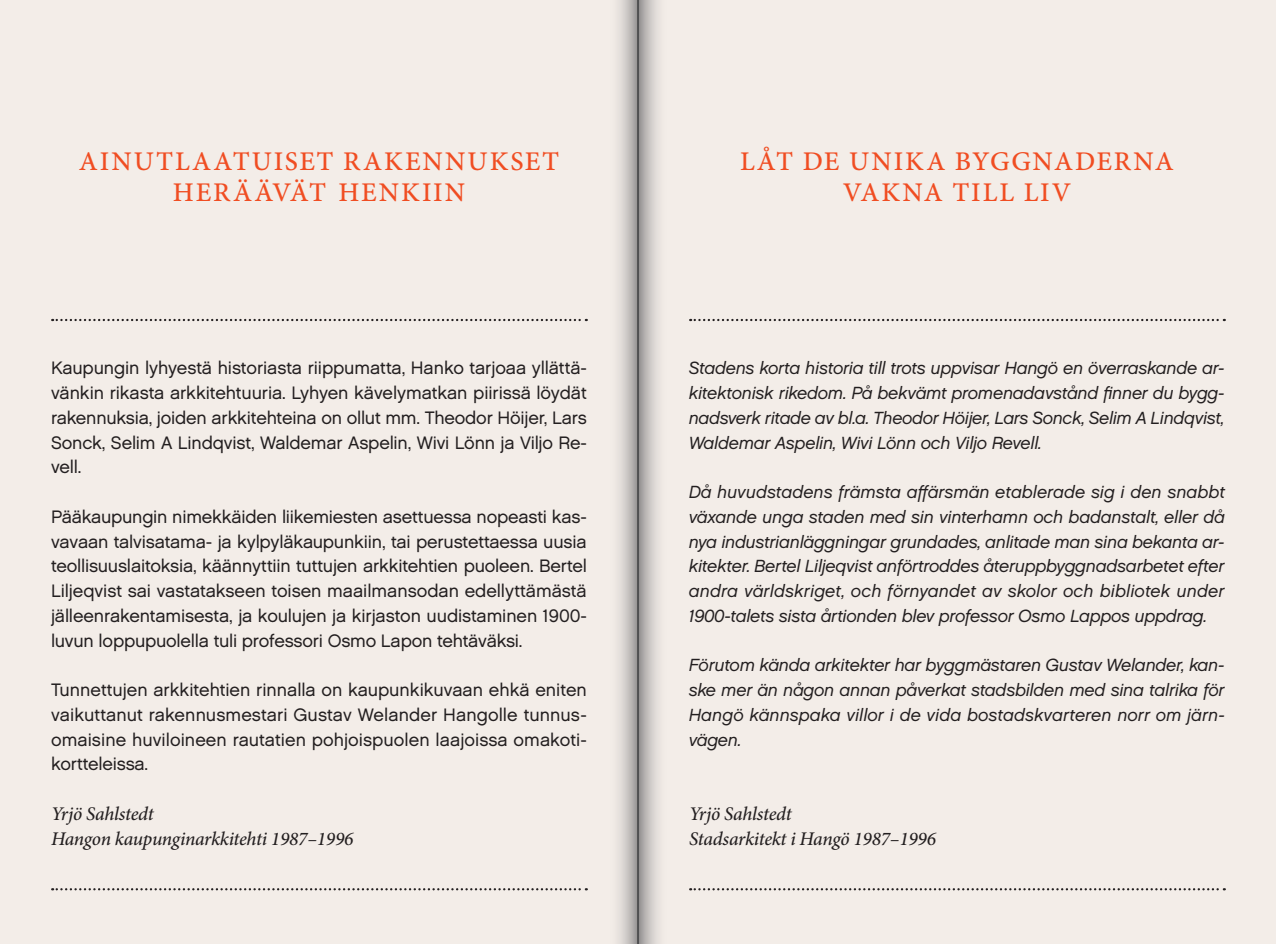
<style>
.page{position:relative;width:1276px;height:944px;background:#fff}
.page>*{position:absolute;margin:0;border:0;box-sizing:border-box;transform-origin:0 0}
.t1{font:27px "Minion Pro Medium Capt";letter-spacing:.07em;color:#f04d22}
._04_arkki{font:italic 500 19.35px "Minion Pro";letter-spacing:-.02em;color:#231f20}
._03_text{font:18px/24.8px "Chalet London Nineteen Sixty";letter-spacing:-.01em;color:#231f20;text-align:justify}
._03_text_SWE{font:17.55px/24.8px "Chalet Oblique London";letter-spacing:-.01em;color:#231f20;text-align:justify}
</style>
<div class="page">
<div style="left:638px;top:0;width:638px;height:944px;background:#f3ede8"></div>
<svg style="left:690px;top:319px;width:534px;height:2px"></svg>
<svg style="left:690px;top:888px;width:534px;height:2px"></svg>
<div style="left:0;top:0;width:638px;height:944px;background:#f3ede8"></div>
<svg style="left:52px;top:319px;width:535px;height:2px"></svg>
<svg style="left:52px;top:888px;width:535px;height:2px"></svg>
<svg style="left:618px;top:0;width:20px;height:944px"></svg>
<svg style="left:638px;top:0;width:21px;height:944px;background:#bebab8"></svg>
<p class="t1" style="left:79px;top:145px;width:482px">AINUTLAATUISET RAKENNUKSET</p>
<p class="t1" style="left:173px;top:176px;width:294px">HERÄÄVÄT HENKIIN</p>
<p class="_03_text" style="left:51px;top:356px;width:537px">Kaupungin lyhyestä historiasta riippumatta, Hanko tarjoaa yllättä&shy;vänkin rikasta arkkitehtuuria. Lyhyen kävelymatkan piirissä löydät rakennuksia, joiden arkkitehteina on ollut mm. Theodor Höijer, Lars Sonck, Selim A Lindqvist, Waldemar Aspelin, Wivi Lönn ja Viljo Re&shy;vell.</p>
<p class="_03_text" style="left:51px;top:504px;width:537px">Pääkaupungin nimekkäiden liikemiesten asettuessa nopeasti kas&shy;vavaan talvisatama- ja kylpyläkaupunkiin, tai perustettaessa uusia teollisuuslaitoksia, käännyttiin tuttujen arkkitehtien puoleen. Bertel Liljeqvist sai vastatakseen toisen maailmansodan edellyttämästä jälleenrakentamisesta, ja koulujen ja kirjaston uudistaminen 1900- luvun loppupuolella tuli professori Osmo Lapon tehtäväksi.</p>
<p class="_03_text" style="left:51px;top:677px;width:537px">Tunnettujen arkkitehtien rinnalla on kaupunkikuvaan ehkä eniten vaikuttanut rakennusmestari Gustav Welander Hangolle tunnus&shy;omaisine huviloineen rautatien pohjoispuolen laajoissa omakoti&shy;kortteleissa.</p>
<p class="_04_arkki" style="left:51px;top:800px;width:104px">Yrjö Sahlstedt</p>
<p class="_04_arkki" style="left:51px;top:825px;width:304px">Hangon kaupunginarkkitehti 1987–1996</p>
<p class="t1" style="left:740px;top:145px;width:435px">LÅT DE UNIKA BYGGNADERNA</p>
<p class="t1" style="left:842px;top:176px;width:230px">VAKNA TILL LIV</p>
<p class="_03_text_SWE" style="left:689px;top:356px;width:537px">Stadens korta historia till trots uppvisar Hangö en överraskande ar&shy;kitektonisk rikedom. På bekvämt promenadavstånd finner du bygg&shy;nadsverk ritade av bl.a. Theodor Höijer, Lars Sonck, Selim A Lindqvist, Waldemar Aspelin, Wivi Lönn och Viljo Revell.</p>
<p class="_03_text_SWE" style="left:689px;top:480px;width:537px">Då huvudstadens främsta affärsmän etablerade sig i den snabbt växande unga staden med sin vinterhamn och badanstalt, eller då nya industrianläggningar grundades, anlitade man sina bekanta ar&shy;kitekter. Bertel Liljeqvist anförtroddes återuppbyggnadsarbetet efter andra världskriget, och förnyandet av skolor och bibliotek under 1900-talets sista årtionden blev professor Osmo Lappos uppdrag.</p>
<p class="_03_text_SWE" style="left:689px;top:653px;width:537px">Förutom kända arkitekter har byggmästaren Gustav Welander, kan&shy;ske mer än någon annan påverkat stadsbilden med sina talrika för Hangö kännspaka villor i de vida bostadskvarteren norr om järn&shy;vägen.</p>
<p class="_04_arkki" style="left:689px;top:800px;width:104px">Yrjö Sahlstedt</p>
<p class="_04_arkki" style="left:689px;top:825px;width:248px">Stadsarkitekt i Hangö 1987–1996</p>
</div>
